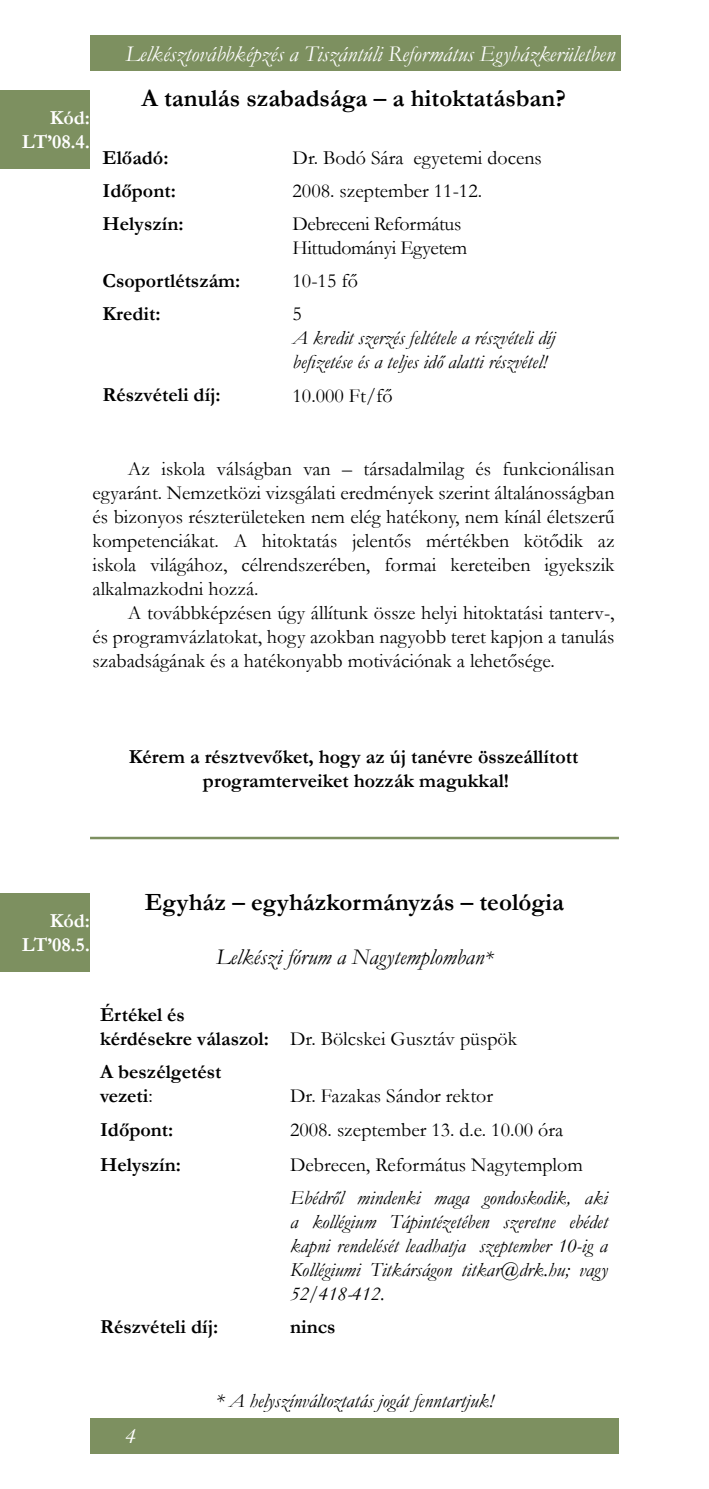
<style>
.page{position:relative;width:709px;height:1489px;background:#fff}
.page>*{position:absolute;margin:0;border:0;box-sizing:border-box;transform-origin:0 0}
.t1{font:700 25px "Garamond";color:#000}
.t2{font:italic 22.5px "Garamond";color:#fff}
.t3{font:italic 22.5px "Garamond";color:#000}
.t4{font:20px/24px "Garamond";color:#000;text-align:justify}
.t5{font:italic 20px/24px "Garamond";color:#000}
.t6{font:700 20px/24px "Garamond";color:#000}
.t7{font:20px/24px "Garamond";letter-spacing:-.02em;color:#000}
.t8{font:700 20px/24px "Garamond";letter-spacing:-.005em;color:#fff;text-align:right}
.s1{font-size:20px}
.s2{font-weight:400}
</style>
<div class="page">
<hr style="left:90px;top:836px;width:529px;height:3px;background:#7d9060">
<div style="left:90px;top:1417px;width:529px;height:36px;background:#7d9060"></div>
<div style="left:90px;top:35px;width:530px;height:36px;background:#7d9060"></div>
<div style="left:0;top:892px;width:90px;height:79px;background:#7d9060"></div>
<div style="left:0;top:90px;width:90px;height:78px;background:#7d9060"></div>
<p class="t8" style="left:22px;top:106px;width:70px">Kód:<br>LT’08.4.</p>
<p class="t2" style="left:125px;top:38px;width:491px">Lelkésztovábbképzés a Tiszántúli Református Egyházkerületben</p>
<p class="t1" style="left:141px;top:81px;width:426px">A tanulás szabadsága – a hitoktatásban?</p>
<p class="t6" style="left:102px;top:145px;width:68px">Előadó:</p>
<p class="t4" style="left:292px;top:145px;width:251px">Dr. Bodó Sára egyetemi docens</p>
<p class="t6" style="left:102px;top:178px;width:75px">Időpont:</p>
<p class="t4" style="left:292px;top:178px;width:191px">2008. szeptember 11-12.</p>
<p class="t6" style="left:102px;top:211px;width:83px">Helyszín:</p>
<p class="t7" style="left:292px;top:211px;width:176px">Debreceni Református<br>Hittudományi Egyetem</p>
<p class="t6" style="left:102px;top:268px;width:139px">Csoportlétszám:</p>
<p class="t4" style="left:292px;top:268px;width:67px">10-15 fő</p>
<p class="t6" style="left:102px;top:301px;width:60px">Kredit:</p>
<p class="t4" style="left:292px;top:301px;width:11px">5</p>
<p class="t5" style="left:292px;top:325px;width:264px">A kredit szerzés feltétele a részvételi díj befizetése és a teljes idő alatti részvétel!</p>
<p class="t6" style="left:102px;top:383px;width:120px">Részvételi díj:</p>
<p class="t4" style="left:292px;top:383px;width:102px">10.000 Ft/fő</p>
<p class="t4" style="left:92px;top:456px;width:523px;text-indent:35px">Az iskola válságban van – társadalmilag és funkcionálisan egyaránt. Nemzetközi vizsgálati eredmények szerint általánosságban és bizonyos részterületeken nem elég hatékony, nem kínál életszerű kompetenciákat. A hitoktatás jelentős mértékben kötődik az iskola világához, célrendszerében, formai kereteiben igyekszik alkalmazkodni hozzá.</p>
<p class="t4" style="left:92px;top:600px;width:523px;text-indent:35px">A továbbképzésen úgy állítunk össze helyi hitoktatási tanterv-, és programvázlatokat, hogy azokban nagyobb teret kapjon a tanulás szabadságának és a hatékonyabb motivációnak a lehetősége.</p>
<p class="t6" style="left:129px;top:744px;width:451px;text-align:center">Kérem a résztvevőket, hogy az új tanévre összeállított programterveiket hozzák magukkal!</p>
<p class="t8" style="left:22px;top:908px;width:70px">Kód:<br>LT’08.5.</p>
<p class="t1" style="left:145px;top:885px;width:421px">Egyház – egyházkormányzás – teológia</p>
<p class="t3" style="left:216px;top:941px;width:278px">Lelkészi fórum a Nagytemplomban<span class="s1">*</span></p>
<p class="t6" style="left:100px;top:1003px;width:418px">Értékel és<br>kérdésekre válaszol: <span class="s2">Dr. Bölcskei Gusztáv püspök</span></p>
<p class="t6" style="left:100px;top:1060px;width:123px">A beszélgetést vezeti<span class="s2">:</span></p>
<p class="t4" style="left:290px;top:1083px;width:204px">Dr. Fazakas Sándor rektor</p>
<p class="t6" style="left:100px;top:1117px;width:75px">Időpont:</p>
<p class="t4" style="left:290px;top:1116px;width:274px">2008. szeptember 13. d.e. 10.00 óra</p>
<p class="t6" style="left:100px;top:1152px;width:83px">Helyszín:</p>
<p class="t4" style="left:290px;top:1152px;width:294px">Debrecen, Református Nagytemplom</p>
<p class="t5" style="left:290px;top:1185px;width:319px;text-align:justify">Ebédről mindenki maga gondoskodik, aki a kollégium Tápintézetében szeretne ebédet kapni rendelését leadhatja szeptember 10-ig a Kollégiumi Titkárságon titkar@drk.hu; vagy 52/41 8-41 2.</p>
<p class="t6" style="left:100px;top:1314px;width:120px">Részvételi díj:</p>
<p class="t6" style="left:290px;top:1314px;width:47px">nincs</p>
<p class="t5" style="left:216px;top:1387px;width:279px">* A helyszínváltoztatás jogát fenntartjuk!</p>
</div>
